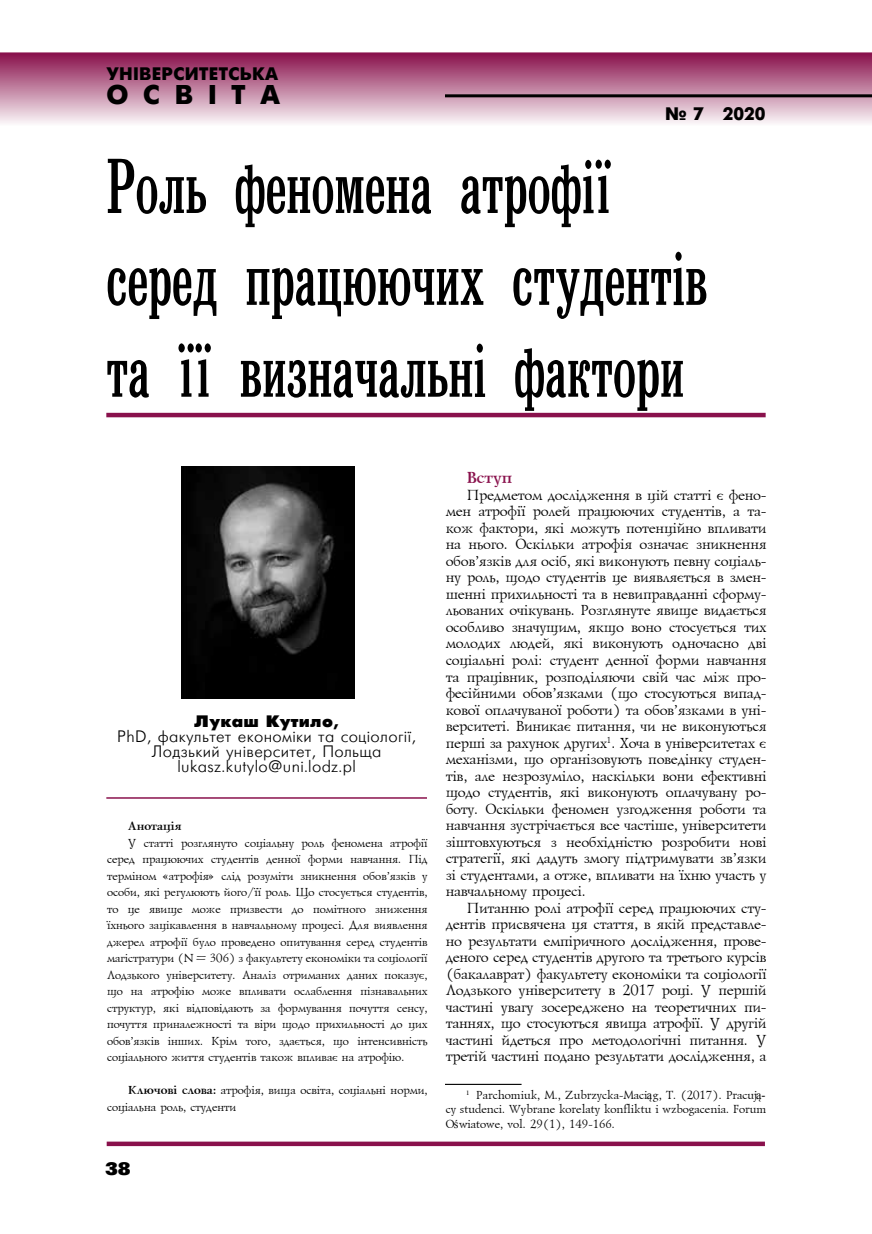
<style>
.page{position:relative;width:872px;height:1234px;background:#fff}
.page>*{position:absolute;margin:0;border:0;box-sizing:border-box;transform-origin:0 0}
.t1{font:76.5px/91.8px "Bruskovaya Compressed";color:#000}
.t2{font:27px "Ukrainian Futuris Extra";letter-spacing:.55em;color:#000}
.t3{font:18px "Ukrainian Futuris Extra";letter-spacing:.02em;color:#000}
.t4{font:18px "Ukrainian Xenia Extended";color:#000}
.t5{font:16.5px/15px "Ukrainian Futuris";letter-spacing:.02em;color:#000;text-align:center}
.t6{font:700 16.5px "Ukrainian Lazurski";color:#89114c}
.t7{font:15px/16.5px "Ukrainian Lazurski";color:#000;text-align:justify}
.t8{font:12px/16.5px "Ukrainian Lazurski";color:#000;text-align:justify}
.t9{font:700 12px "Ukrainian Lazurski";color:#000}
.s1{font-weight:800}
.s2{font-family:"Ukrainian Futuris Extra"}
.s3{font-weight:700}
.s4{font-family:"Times New Roman"}
</style>
<div class="page">
<svg style="left:0;top:52px;width:872px;height:71px;background:#bf7f9e"></svg>
<hr style="left:445px;top:94px;width:427px;height:3px;background:#000">
<svg style="left:107px;top:1141px;width:658px;height:4px;background:#9a3567"></svg>
<div style="left:106px;top:412px;width:659px;height:5px;background:#89114c"></div>
<hr style="left:445px;top:1083px;width:76px;height:1px;background:#000">
<hr style="left:106px;top:797px;width:321px;height:1px;background:#89114c">
<img style="left:181px;top:466px;width:173px;height:232px">
<p class="t3" style="left:106px;top:64px;width:173px">УНІВЕРСИТЕТСЬКА</p>
<h2 class="t2" style="left:106px;top:79px;width:175px">ОСВІТА</h2>
<p class="t3" style="left:665px;top:104px;width:102px">№ 7 2020</p>
<h1 class="t1" style="left:106px;top:141px;width:603px">Роль феномена атрофії серед працюючих студентів та її визначальні фактори</h1>
<p class="t5" style="left:117px;top:714px;width:300px"><span class="s1">Лукаш Кутило</span><span class="s2">,<br></span>PhD, факультет економіки та соціології,<br>Лодзький університет, Польща lukasz.kutylo@uni.lodz.pl</p>
<p class="t9" style="left:128px;top:819px;width:55px">Анотація</p>
<p class="t8" style="left:106px;top:834px;width:322px;text-indent:21px">У статті розглянуто соціальну роль феномена атрофії серед працюючих студентів денної форми навчання. Під терміном «атрофія» слід розуміти зникнення обов’язків у особи, які регулюють його/її роль. Що стосується студентів, то це явище може призвести до помітного зниження їхнього зацікавлення в навчальному процесі. Для виявлення джерел атрофії було проведено опитування серед студентів магістратури (N = 306) з факультету економіки та соціології Лодзького університету. Аналіз отриманих даних показує, що на атрофію може впливати ослаблення пізнавальних структур, які відповідають за формування почуття сенсу, почуття приналежності та віри щодо прихильності до цих обов’язків інших. Крім того, здається, що інтенсивність соціального життя студентів також впливає на атрофію.</p>
<p class="t8" style="left:106px;top:1082px;width:322px;text-indent:21px"><span class="s3">Ключові слова:</span> атрофія, вища освіта, соціальні норми, соціальна роль, студенти</p>
<p class="t4" style="left:105px;top:1157px;width:27px">38</p>
<p class="t6" style="left:466px;top:469px;width:47px">Вступ</p>
<p class="t7" style="left:445px;top:487px;width:322px;text-indent:21px">Предметом дослідження в цій статті є фено&shy;мен атрофії ролей працюючих студентів, а та&shy;кож фактори, які можуть потенційно впливати на нього. Оскільки атрофія означає зникнення обов’язків для осіб, які виконують певну соціаль&shy;ну роль, щодо студентів це виявляється в змен&shy;шенні прихильності та в невиправданні сформу&shy;льованих очікувань. Розглянуте явище видається особливо значущим, якщо воно стосується тих молодих людей, які виконують одночасно дві соціальні ролі: студент денної форми навчання та працівник, розподіляючи свій час між про&shy;фесійними обов’язками (що стосуються випад&shy;кової оплачуваної роботи) та обов’язками в уні&shy;верситеті. Виникає питання, чи не виконуються перші за рахунок других<sup>1</sup>. Хоча в університетах є механізми, що організовують поведінку студен&shy;тів, але незрозуміло, наскільки вони ефективні щодо студентів, які виконують оплачувану ро&shy;боту. Оскільки феномен узгодження роботи та навчання зустрічається все частіше, університети зіштовхуються з необхідністю розробити нові стратегії, які дадуть змогу підтримувати зв’язки зі студентами, а отже, впливати на їхню участь у навчальному процесі.</p>
<p class="t7" style="left:445px;top:899px;width:322px;text-indent:21px">Питанню ролі атрофії серед працюючих сту&shy;дентів присвячена ця стаття, в якій представле&shy;но результати емпіричного дослідження, прове&shy;деного серед студентів другого та третього курсів (бакалаврат) факультету економіки та соціології Лодзького університету в 2017 році. У першій частині увагу зосереджено на теоретичних пи&shy;таннях, що стосуються явища атрофії. У другій частині йдеться про методологічні питання. У третій частині подано результати дослідження, а</p>
<p class="t8" style="left:445px;top:1087px;width:322px;line-height:14.4px;text-indent:21px"><sup>1</sup> Parchomiuk, M., Zubrzycka-Maci<span class="s4">ą</span>g, T. (2017). Pracuj<span class="s4">ą&shy;</span>cy studenci. Wybrane korelaty konfliktu i wzbogacenia. Forum O<span class="s4">ś</span>wiatowe, vol. 29(1), 149-166.</p>
</div>
